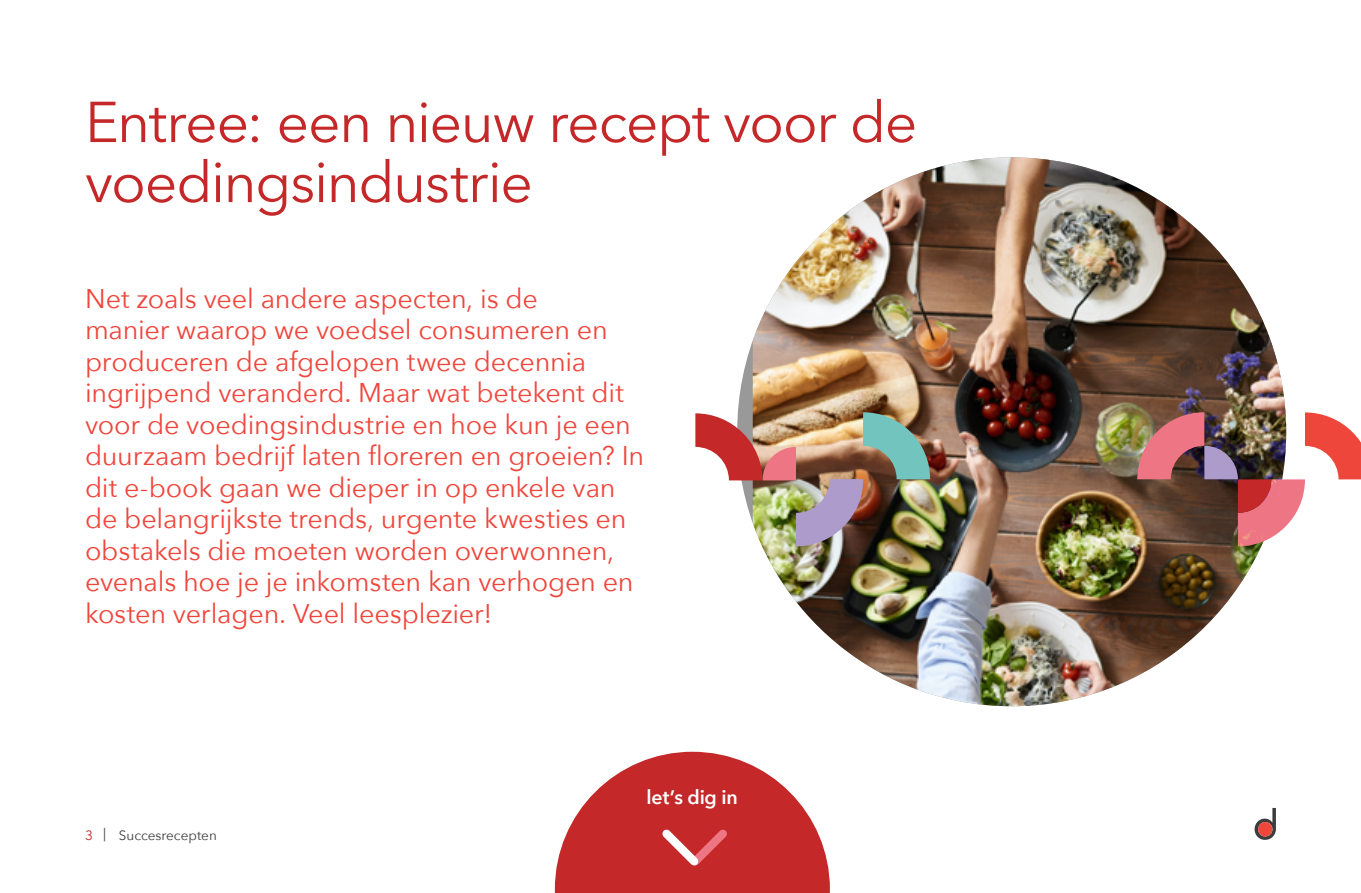
<style>
.page{position:relative;width:1361px;height:893px;background:#fff}
.page>*{position:absolute;margin:0;border:0;box-sizing:border-box;transform-origin:0 0}
.t1{font:57px/60px "Avenir Next";letter-spacing:-.025em;color:#c42828}
.t2{font:27px/31.5px "Avenir Next";letter-spacing:-.01em;color:#ef463c}
.t3{font:600 19.5px "Avenir Next";letter-spacing:-.01em;color:#fff}
.t4{font:13.5px "Avenir Next";color:#3c3c3c}
.s1{color:#c42828}
</style>
<div class="page">
<img style="left:753px;top:157px;width:533px;height:549px">
<img style="left:1137px;top:412px;width:224px;height:134px">
<img style="left:695px;top:412px;width:235px;height:134px">
<svg style="left:555px;top:752px;width:274px;height:141px"></svg>
<svg style="left:1254px;top:808px;width:22px;height:32px"></svg>
<div style="left:1258px;top:822px;width:14px;height:14px;background:#ef463c;border-radius:50%"></div>
<h1 class="t1" style="left:85px;top:90px;width:834px">Entree: een nieuw recept voor de voedingsindustrie</h1>
<p class="t2" style="left:85px;top:281px;width:561px">Net zoals veel andere aspecten, is de<br>manier waarop we voedsel consumeren en produceren de afgelopen twee decennia ingrijpend veranderd. Maar wat betekent dit voor de voedingsindustrie en hoe kun je een duurzaam bedrijf laten floreren en groeien? In dit e-book gaan we dieper in op enkele van de belangrijkste trends, urgente kwesties en obstakels die moeten worden overwonnen, evenals hoe je je inkomsten kan verhogen en kosten verlagen. Veel leesplezier!</p>
<p class="t4" style="left:85px;top:824px;width:133px"><span class="s1">3</span> | Succesrecepten</p>
<p class="t3" style="left:646px;top:781px;width:93px">let’s dig in</p>
</div>
